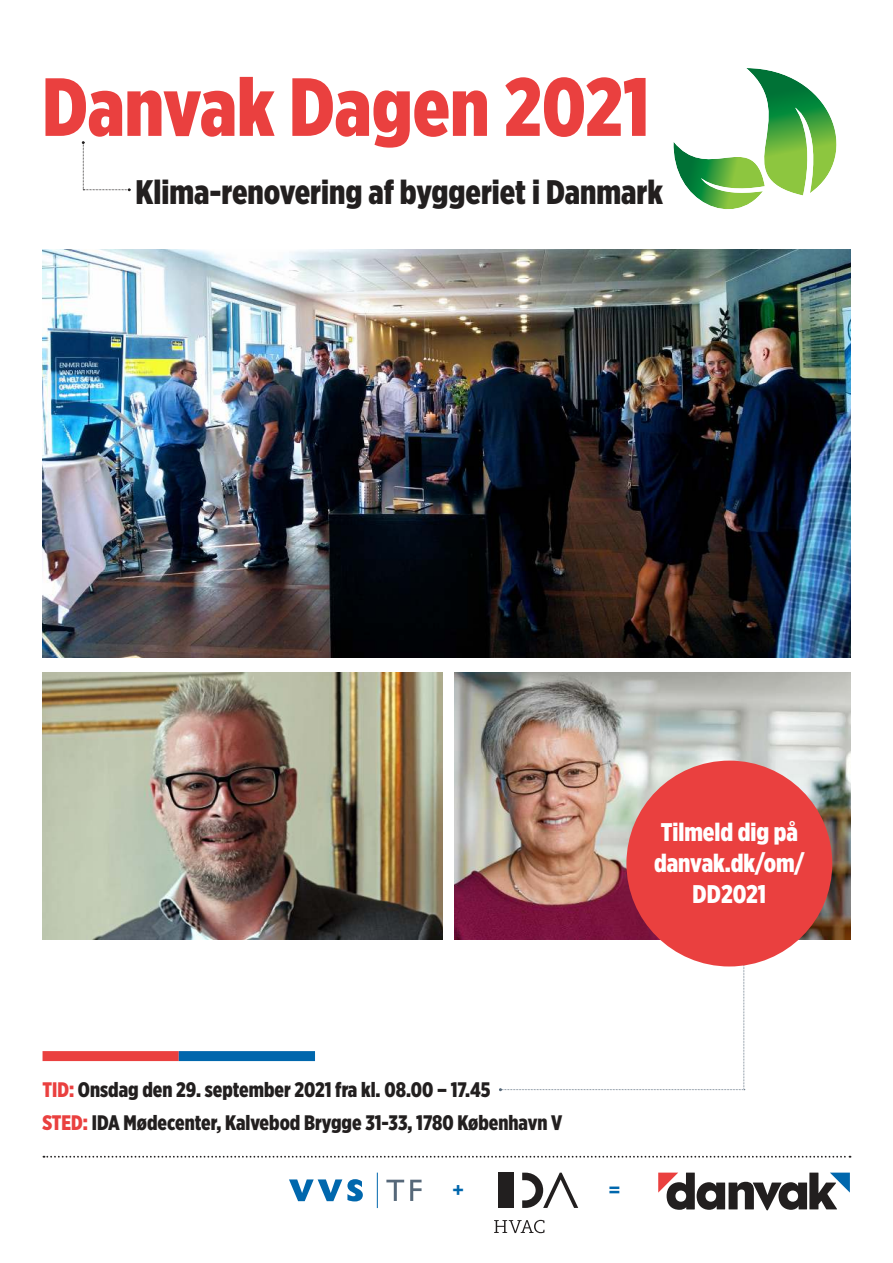
<style>
.page{position:relative;width:893px;height:1263px;background:#fff}
.page>*{position:absolute;margin:0;border:0;box-sizing:border-box;transform-origin:0 0}
.t1{font:900 82.2px "Gotham X Narrow";color:#ea403f}
.t2{font:900 34.05px "Gotham X Narrow";color:#221f1f}
.t3{font:900 25.5px/31.2px "Gotham X Narrow";color:#fff;text-align:center}
.t4{font:900 21px/33px "Gotham X Narrow";color:#221f1f}
.t5{font:700 19.65px "Arial";color:#0067ad}
.t6{font:700 19.65px "Arial";color:#fff}
.s1{color:#ea403f}
</style>
<div class="page">
<svg style="left:499px;top:940px;width:246px;height:151px"></svg>
<svg style="left:43px;top:1156px;width:807px;height:2px"></svg>
<svg style="left:658px;top:1172px;width:192px;height:38px"></svg>
<svg style="left:386px;top:1180px;width:18px;height:21px"></svg>
<svg style="left:410px;top:1180px;width:12px;height:21px"></svg>
<hr style="left:377px;top:1172px;width:1px;height:36px;background:#0067ad">
<svg style="left:289px;top:1179px;width:74px;height:22px"></svg>
<svg style="left:494px;top:1220px;width:50px;height:13px"></svg>
<div style="left:499px;top:1173px;width:15px;height:35px;background:#221f1f"></div>
<svg style="left:522px;top:1173px;width:56px;height:35px"></svg>
<img style="left:454px;top:672px;width:396px;height:268px">
<img style="left:43px;top:672px;width:400px;height:268px">
<img style="left:43px;top:249px;width:807px;height:409px">
<div style="left:626px;top:761px;width:206px;height:205px;background:#ea403f;border-radius:50%"></div>
<svg style="left:82px;top:141px;width:49px;height:50px"></svg>
<div style="left:43px;top:1051px;width:136px;height:10px;background:#ea403f"></div>
<div style="left:179px;top:1051px;width:136px;height:10px;background:#0067ad"></div>
<img style="left:746px;top:68px;width:91px;height:127px">
<img style="left:673px;top:142px;width:92px;height:67px">
<h1 class="t1" style="left:42px;top:70px;width:609px">Danvak Dagen 2021</h1>
<h2 class="t2" style="left:135px;top:177px;width:529px">Klima-renovering af byggeriet i Danmark</h2>
<p class="t3" style="left:654px;top:818px;width:152px">Tilmeld dig på danvak.dk/om/<br>DD2021</p>
<p class="t4" style="left:43px;top:1074px;width:521px"><span class="s1">TID:</span> Onsdag den 29. september 2021 fra kl. 08.00 – 17.45<br><span class="s1">STED:</span> IDA Mødecenter, Kalvebod Brygge 31-33, 1780 København V</p>
<p class="t5" style="left:452px;top:1178px;width:13px">+</p>
<p class="t6" style="left:611px;top:1180px;width:13px">=</p>
</div>
